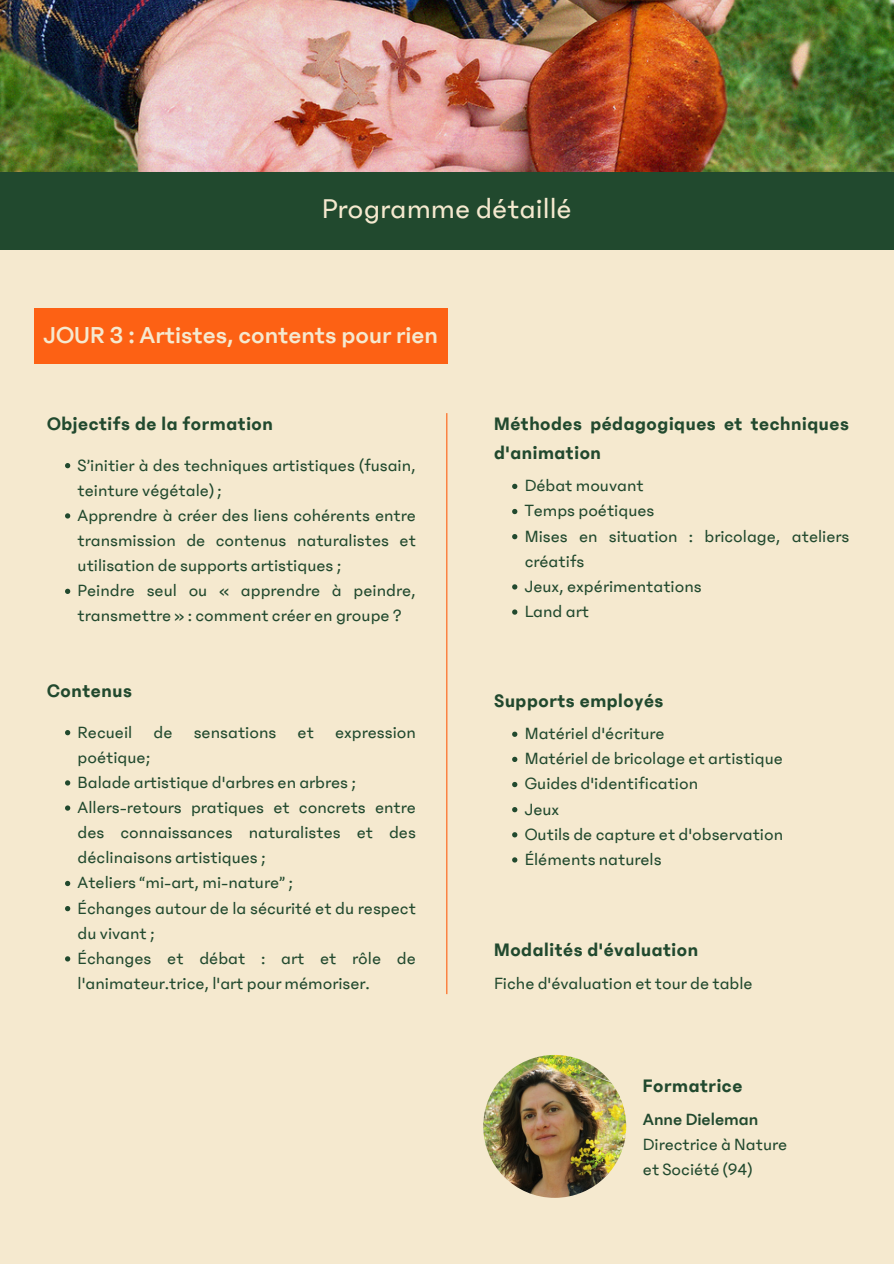
<style>
.page{position:relative;width:894px;height:1264px;background:#fff}
.page>*{position:absolute;margin:0;border:0;box-sizing:border-box;transform-origin:0 0}
.t1{font:30px "Phantom Sans 0.6";color:#f5e9cf}
.t2{font:500 25.5px "Phantom Sans 0.6";color:#f5e9cf}
.t3{font:600 19.5px/28.2px "Phantom Sans 0.6";letter-spacing:.03em;color:#21492e}
.t4{font:18px/25.2px "Phantom Sans 0.6";color:#21492e}
.t5{font:500 18px "Phantom Sans 0.6";color:#21492e}
</style>
<div class="page">
<div style="left:0;top:0;width:893px;height:1263px;background:#f5e9cf"></div>
<div style="left:0;top:171px;width:893px;height:78px;background:#21492e"></div>
<div style="left:34px;top:308px;width:413px;height:56px;background:#fd6114"></div>
<hr style="left:446px;top:413px;width:1px;height:581px;background:#fd6114">
<svg style="left:65px;top:463px;width:5px;height:5px"></svg>
<svg style="left:65px;top:513px;width:5px;height:5px"></svg>
<svg style="left:65px;top:588px;width:5px;height:6px"></svg>
<svg style="left:65px;top:730px;width:5px;height:5px"></svg>
<svg style="left:65px;top:780px;width:5px;height:5px"></svg>
<svg style="left:65px;top:805px;width:5px;height:5px"></svg>
<svg style="left:65px;top:880px;width:5px;height:6px"></svg>
<svg style="left:65px;top:906px;width:5px;height:5px"></svg>
<svg style="left:65px;top:956px;width:5px;height:5px"></svg>
<svg style="left:512px;top:484px;width:5px;height:5px"></svg>
<svg style="left:512px;top:509px;width:5px;height:5px"></svg>
<svg style="left:512px;top:534px;width:5px;height:5px"></svg>
<svg style="left:512px;top:584px;width:5px;height:5px"></svg>
<svg style="left:512px;top:609px;width:5px;height:5px"></svg>
<svg style="left:512px;top:731px;width:5px;height:6px"></svg>
<svg style="left:512px;top:756px;width:5px;height:6px"></svg>
<svg style="left:512px;top:782px;width:5px;height:5px"></svg>
<svg style="left:512px;top:807px;width:5px;height:5px"></svg>
<svg style="left:512px;top:832px;width:5px;height:5px"></svg>
<svg style="left:512px;top:857px;width:5px;height:5px"></svg>
<img style="left:483px;top:1054px;width:143px;height:143px;border-radius:50%">
<img style="left:0;top:0;width:893px;height:171px">
<p class="t1" style="left:322px;top:193px;width:251px">Programme détaillé</p>
<h1 class="t2" style="left:44px;top:321px;width:395px">JOUR 3 : Artistes, contents pour rien</h1>
<h2 class="t3" style="left:47px;top:410px;width:227px">Objectifs de la formation</h2>
<h3 class="t4" style="left:78px;top:452px;width:340px">S’initier à des techniques artistiques (fusain, teinture végétale) ;</h3>
<p class="t4" style="left:78px;top:503px;width:340px;text-align:justify">Apprendre à créer des liens cohérents entre transmission de contenus naturalistes et utilisation de supports artistiques ;</p>
<p class="t4" style="left:78px;top:578px;width:340px">Peindre seul ou « apprendre à peindre, transmettre » : comment créer en groupe ?</p>
<p class="t3" style="left:47px;top:677px;width:86px">Contenus</p>
<h3 class="t4" style="left:78px;top:719px;width:340px">Recueil de sensations et expression poétique;</h3>
<p class="t4" style="left:78px;top:769px;width:280px">Balade artistique d'arbres en arbres ;</p>
<p class="t4" style="left:78px;top:795px;width:340px;text-align:justify">Allers-retours pratiques et concrets entre des connaissances naturalistes et des déclinaisons artistiques ;</p>
<p class="t4" style="left:78px;top:870px;width:217px">Ateliers “mi-art, mi-nature” ;</p>
<p class="t4" style="left:78px;top:895px;width:340px">Échanges autour de la sécurité et du respect du vivant ;</p>
<p class="t4" style="left:78px;top:945px;width:340px">Échanges et débat : art et rôle de l'animateur.trice, l'art pour mémoriser.</p>
<p class="t3" style="left:494px;top:410px;width:356px">Méthodes pédagogiques et techniques d'animation</p>
<h3 class="t4" style="left:524px;top:473px;width:120px">Débat mouvant</h3>
<p class="t4" style="left:524px;top:498px;width:131px">Temps poétiques</p>
<p class="t4" style="left:524px;top:523px;width:326px">Mises en situation : bricolage, ateliers créatifs</p>
<p class="t4" style="left:524px;top:574px;width:178px">Jeux, expérimentations</p>
<p class="t4" style="left:524px;top:599px;width:66px">Land art</p>
<p class="t3" style="left:494px;top:686px;width:171px">Supports employés</p>
<h3 class="t4" style="left:524px;top:721px;width:141px">Matériel d'écriture</h3>
<p class="t4" style="left:524px;top:746px;width:259px">Matériel de bricolage et artistique</p>
<p class="t4" style="left:524px;top:771px;width:175px">Guides d'identification</p>
<p class="t4" style="left:524px;top:796px;width:36px">Jeux</p>
<p class="t4" style="left:524px;top:821px;width:260px">Outils de capture et d'observation</p>
<p class="t4" style="left:524px;top:846px;width:138px">Éléments naturels</p>
<p class="t3" style="left:494px;top:936px;width:205px">Modalités d'évaluation</p>
<h3 class="t4" style="left:494px;top:970px;width:260px">Fiche d'évaluation et tour de table</h3>
<p class="t3" style="left:642px;top:1072px;width:101px">Formatrice</p>
<p class="t5" style="left:642px;top:1109px;width:117px">Anne Dieleman</p>
<h3 class="t4" style="left:642px;top:1132px;width:146px">Directrice à Nature</h3>
<p class="t4" style="left:642px;top:1157px;width:111px">et Société (94)</p>
</div>
